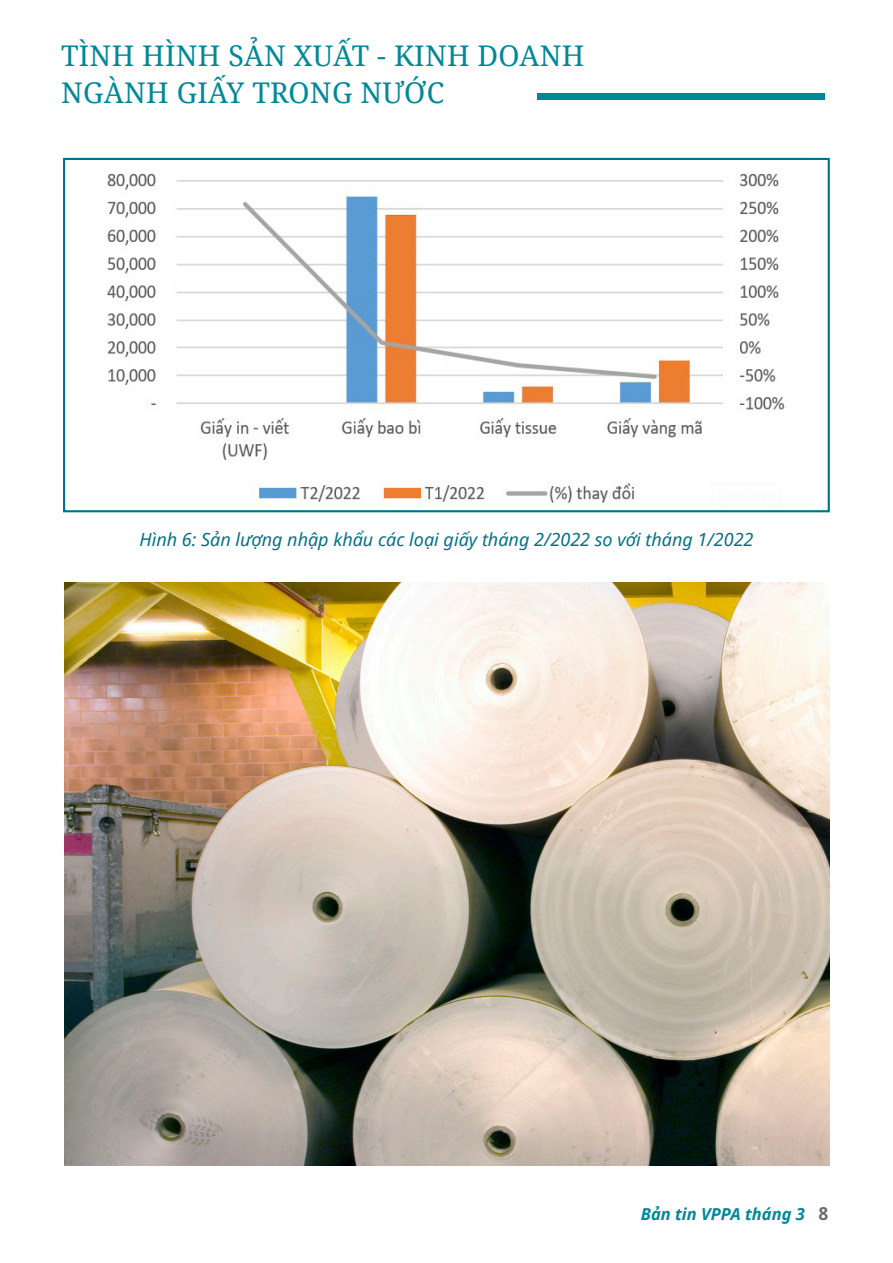
<style>
.page{position:relative;width:893px;height:1263px;background:#fff}
.page>*{position:absolute;margin:0;border:0;box-sizing:border-box;transform-origin:0 0}
.t1{font:28.5px "Noto Serif";letter-spacing:.01em;color:#089}
.t2{font:italic 18px "Noto Sans";color:#007284}
.t3{font:italic 700 16.5px "Noto Sans";color:#089}
.s1{font-style:normal;font-size:18px;color:#6c6d70}
</style>
<div class="page">
<div style="left:537px;top:94px;width:287px;height:6px;background:#089"></div>
<img style="left:107px;top:174px;width:678px;height:331px">
<div style="left:63px;top:158px;width:767px;height:354px;border:2px solid #007284"></div>
<img style="left:64px;top:583px;width:765px;height:582px">
<p class="t1" style="left:61px;top:36px;width:525px">TÌNH HÌNH SẢN XUẤT - KINH DOANH</p>
<p class="t1" style="left:61px;top:73px;width:385px">NGÀNH GIẤY TRONG NƯỚC</p>
<p class="t2" style="left:140px;top:527px;width:615px">Hình 6: Sản lượng nhập khẩu các loại giấy tháng 2/2022 so với tháng 1/2022</p>
<p class="t3" style="left:641px;top:1202px;width:189px">Bản tin VPPA tháng 3 <span class="s1">8</span></p>
</div>
